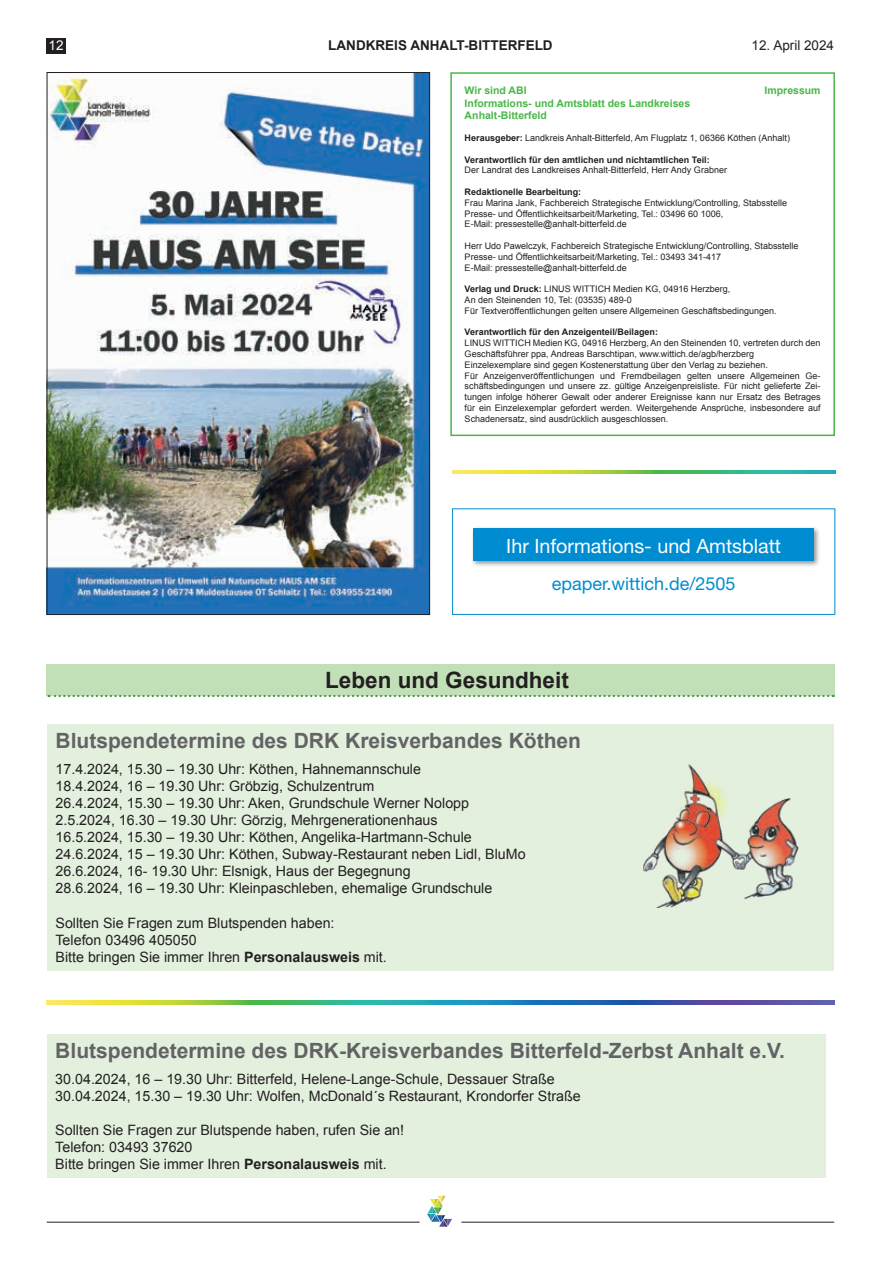
<style>
.page{position:relative;width:881px;height:1263px;background:#fff}
.page>*{position:absolute;margin:0;border:0;box-sizing:border-box;transform-origin:0 0}
.t1{font:700 22.5px "Arial";color:#231f20}
.t2{font:700 21px "Arial";color:#636366}
.t3{font:19.65px "Helvetica Neue LT";color:#fff}
.t4{font:18px "Helvetica Neue LT";color:#008cd0}
.t5{font:14.25px/17.1px "Arial";color:#231f20}
.t6{font:700 13.5px "Arial";color:#231f20}
.t7{font:13.5px "Arial";color:#231f20}
.t8{font:13.5px "Arial";color:#fff}
.t9{font:700 10.5px/12.6px "Arial";color:#49b748}
.t10{font:9px/10.8px "Arial";color:#231f20}
.t11{font:700 9px "Arial";color:#231f20}
.s1{font-weight:700}
</style>
<div class="page">
<div style="left:47px;top:38px;width:19px;height:16px;background:#231f20"></div>
<hr style="left:47px;top:1222px;width:372px;height:1px;background:#231f20">
<hr style="left:461px;top:1222px;width:372px;height:1px;background:#231f20">
<svg style="left:427px;top:1196px;width:25px;height:31px"></svg>
<img style="left:49px;top:74px;width:378px;height:539px">
<div style="left:450px;top:72px;width:384px;height:364px;border:2px solid #49b748"></div>
<div style="left:452px;top:508px;width:382px;height:107px;border:1px solid #008cd0"></div>
<div style="left:470px;top:525px;width:350px;height:42px;background:#231f20;opacity:.5"></div>
<div style="left:473px;top:529px;width:340px;height:32px;background:#008cd0"></div>
<svg style="left:452px;top:471px;width:382px;height:3px"></svg>
<div style="left:46px;top:664px;width:788px;height:32px;background:#c2e0b8"></div>
<svg style="left:49px;top:695px;width:784px;height:2px"></svg>
<div style="left:47px;top:724px;width:786px;height:246px;background:#e3f0de"></div>
<img style="left:642px;top:764px;width:156px;height:143px">
<div style="left:47px;top:1034px;width:777px;height:144px;background:#e3f0de"></div>
<svg style="left:47px;top:1001px;width:786px;height:3px;background:#5b9588"></svg>
<h3 class="t8" style="left:49px;top:37px;width:17px">12</h3>
<h3 class="t6" style="left:328px;top:38px;width:226px">LANDKREIS ANHALT-BITTERFELD</h3>
<h3 class="t7" style="left:751px;top:37px;width:84px">12. April 2024</h3>
<p class="t9" style="left:464px;top:84px;width:63px">Wir sind ABI</p>
<p class="t9" style="left:764px;top:84px;width:58px">Impressum</p>
<p class="t9" style="left:464px;top:97px;width:227px">Informations- und Amtsblatt des Landkreises<br>Anhalt-Bitterfeld</p>
<p class="t10" style="left:464px;top:133px;width:327px"><span class="s1">Herausgeber:</span> Landkreis Anhalt-Bitterfeld, Am Flugplatz 1, 06366 Köthen (Anhalt)</p>
<p class="t11" style="left:464px;top:154px;width:246px">Verantwortlich für den amtlichen und nichtamtlichen Teil:</p>
<p class="t10" style="left:464px;top:165px;width:264px">Der Landrat des Landkreises Anhalt-Bitterfeld, Herr Andy Grabner</p>
<p class="t11" style="left:464px;top:187px;width:118px">Redaktionelle Bearbeitung:</p>
<p class="t10" style="left:464px;top:197px;width:324px">Frau Marina Jank, Fachbereich Strategische Entwicklung/Controlling, Stabsstelle<br>Presse- und Öffentlichkeitsarbeit/Marketing, Tel.: 03496 60 1006,<br>E-Mail: pressestelle@anhalt-bitterfeld.de</p>
<p class="t10" style="left:464px;top:241px;width:335px">Herr Udo Pawelczyk, Fachbereich Strategische Entwicklung/Controlling, Stabsstelle<br>Presse- und Öffentlichkeitsarbeit/Marketing, Tel.: 03493 341-417<br>E-Mail: pressestelle@anhalt-bitterfeld.de</p>
<p class="t10" style="left:464px;top:284px;width:313px"><span class="s1">Verlag und Druck:</span> LINUS WITTICH Medien KG, 04916 Herzberg,<br>An den Steinenden 10, Tel: (03535) 489-0<br>Für Textveröffentlichungen gelten unsere Allgemeinen Geschäftsbedingungen.</p>
<p class="t11" style="left:464px;top:327px;width:195px">Verantwortlich für den Anzeigenteil/Beilagen:</p>
<p class="t10" style="left:464px;top:338px;width:357px">LINUS WITTICH Medien KG, 04916 Herzberg, An den Steinenden 10, vertreten durch den Geschäftsführer ppa, Andreas Barschtipan, www.wittich.de/agb/herzberg Einzelexemplare sind gegen Kostenerstattung über den Verlag zu beziehen.<br>Für Anzeigenveröffentlichungen und Fremdbeilagen gelten unsere Allgemeinen Ge&shy;schäftsbedingungen und unsere zz. gültige Anzeigenpreisliste. Für nicht gelieferte Zei&shy;tungen infolge höherer Gewalt oder anderer Ereignisse kann nur Ersatz des Betrages für ein Einzelexemplar gefordert werden. Weitergehende Ansprüche, insbesondere auf Schadenersatz, sind ausdrücklich ausgeschlossen.</p>
<h3 class="t3" style="left:506px;top:534px;width:276px">Ihr Informations- und Amtsblatt</h3>
<h3 class="t4" style="left:551px;top:573px;width:185px">epaper.wittich.de/2505</h3>
<h1 class="t1" style="left:325px;top:668px;width:245px">Leben und Gesundheit</h1>
<h2 class="t2" style="left:55px;top:729px;width:527px">Blutspendetermine des DRK Kreisverbandes Köthen</h2>
<p class="t5" style="left:55px;top:760px;width:471px">17.4.2024, 15.30 – 19.30 Uhr: Köthen, Hahnemannschule<br>18.4.2024, 16 – 19.30 Uhr: Gröbzig, Schulzentrum<br>26.4.2024, 15.30 – 19.30 Uhr: Aken, Grundschule Werner Nolopp 2.5.2024, 16.30 – 19.30 Uhr: Görzig, Mehrgenerationenhaus<br>16.5.2024, 15.30 – 19.30 Uhr: Köthen, Angelika-Hartmann-Schule 24.6.2024, 15 – 19.30 Uhr: Köthen, Subway-Restaurant neben Lidl, BluMo 26.6.2024, 16- 19.30 Uhr: Elsnigk, Haus der Begegnung<br>28.6.2024, 16 – 19.30 Uhr: Kleinpaschleben, ehemalige Grundschule</p>
<h3 class="t5" style="left:55px;top:914px;width:333px">Sollten Sie Fragen zum Blutspenden haben:<br>Telefon 03496 405050<br>Bitte bringen Sie immer Ihren <span class="s1">Personalausweis</span> mit.</h3>
<h2 class="t2" style="left:55px;top:1039px;width:730px">Blutspendetermine des DRK-Kreisverbandes Bitterfeld-Zerbst Anhalt e.V.</h2>
<h3 class="t5" style="left:55px;top:1070px;width:526px">30.04.2024, 16 – 19.30 Uhr: Bitterfeld, Helene-Lange-Schule, Dessauer Straße<br>30.04.2024, 15.30 – 19.30 Uhr: Wolfen, McDonald´s Restaurant, Krondorfer Straße</h3>
<h3 class="t5" style="left:55px;top:1122px;width:350px">Sollten Sie Fragen zur Blutspende haben, rufen Sie an!<br>Telefon: 03493 37620<br>Bitte bringen Sie immer Ihren <span class="s1">Personalausweis</span> mit.</h3>
</div>
